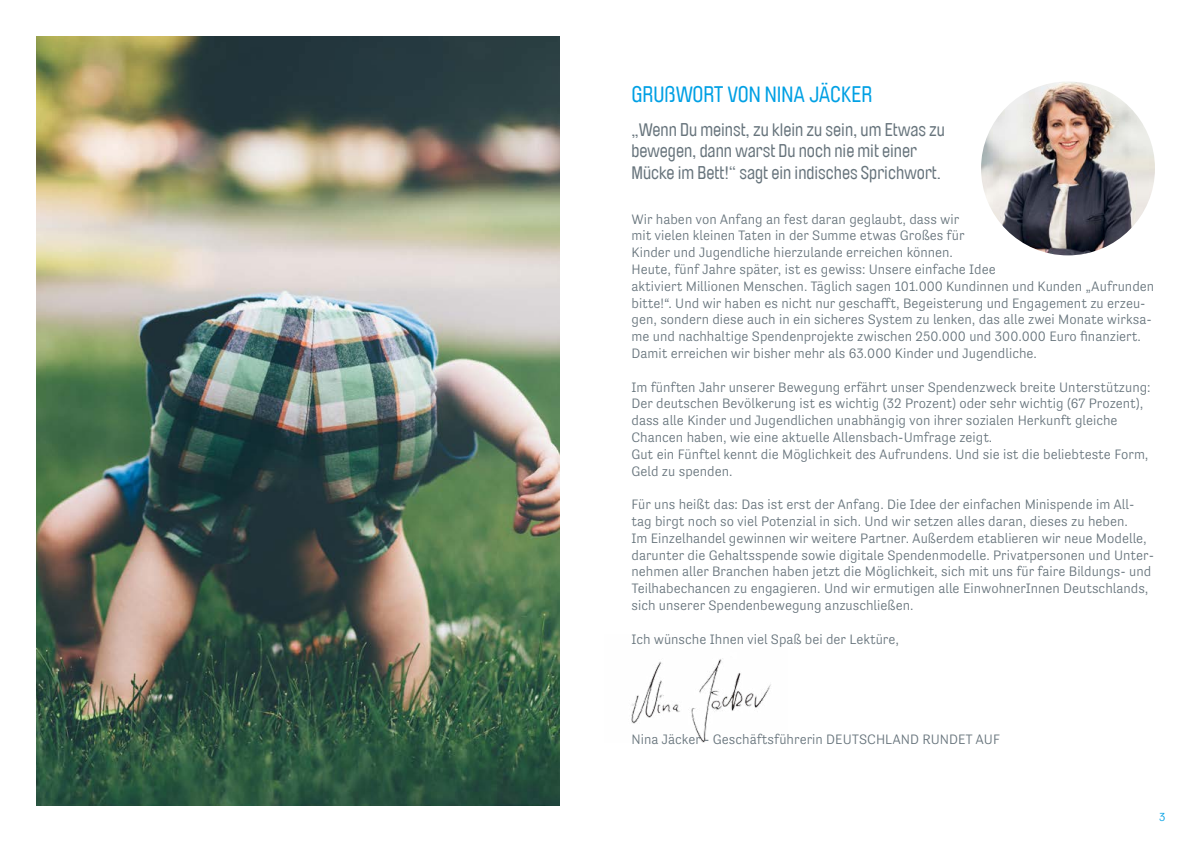
<style>
.page{position:relative;width:1191px;height:842px;background:#fff}
.page>*{position:absolute;margin:0;border:0;box-sizing:border-box;transform-origin:0 0}
.t1{font:22px "Brauer Neue";color:#00a0e4}
.t2{font:18px/21.6px "Brauer Neue";color:#67747c}
.t3{font:300 14px/16.8px "Tenso";color:#67747c}
.t4{font:300 12px "Tenso";color:#00a0e4}
</style>
<div class="page">
<img style="left:631px;top:658px;width:140px;height:84px">
<img style="left:981px;top:81px;width:174px;height:174px;border-radius:87px">
<img style="left:36px;top:36px;width:523px;height:770px">
<h1 class="t1" style="left:631px;top:82px;width:242px">GRUßWORT VON NINA JÄCKER</h1>
<p class="t2" style="left:631px;top:119px;width:315px">„Wenn Du meinst, zu klein zu sein, um Etwas zu bewegen, dann warst Du noch nie mit einer<br>Mücke im Bett!“ sagt ein indisches Sprichwort.</p>
<p class="t3" style="left:631px;top:210px;width:524px">Wir haben von Anfang an fest daran geglaubt, dass wir<br>mit vielen kleinen Taten in der Summe etwas Großes für<br>Kinder und Jugendliche hierzulande erreichen können.<br>Heute, fünf Jahre später, ist es gewiss: Unsere einfache Idee<br>aktiviert Millionen Menschen. Täglich sagen 101.000 Kundinnen und Kunden „Aufrunden bitte!“. Und wir haben es nicht nur geschafft, Begeisterung und Engagement zu erzeu&shy;gen, sondern diese auch in ein sicheres System zu lenken, das alle zwei Monate wirksa&shy;me und nachhaltige Spendenprojekte zwischen 250.000 und 300.000 Euro finanziert.<br>Damit erreichen wir bisher mehr als 63.000 Kinder und Jugendliche.</p>
<p class="t3" style="left:631px;top:378px;width:521px">Im fünften Jahr unserer Bewegung erfährt unser Spendenzweck breite Unterstützung:<br>Der deutschen Bevölkerung ist es wichtig (32 Prozent) oder sehr wichtig (67 Prozent), dass alle Kinder und Jugendlichen unabhängig von ihrer sozialen Herkunft gleiche Chancen haben, wie eine aktuelle Allensbach-Umfrage zeigt.<br>Gut ein Fünftel kennt die Möglichkeit des Aufrundens. Und sie ist die beliebteste Form, Geld zu spenden.</p>
<p class="t3" style="left:631px;top:496px;width:524px">Für uns heißt das: Das ist erst der Anfang. Die Idee der einfachen Minispende im All&shy;tag birgt noch so viel Potenzial in sich. Und wir setzen alles daran, dieses zu heben.<br>Im Einzelhandel gewinnen wir weitere Partner. Außerdem etablieren wir neue Modelle, darunter die Gehaltsspende sowie digitale Spendenmodelle. Privatpersonen und Unter&shy;nehmen aller Branchen haben jetzt die Möglichkeit, sich mit uns für faire Bildungs- und Teilhabechancen zu engagieren. Und wir ermutigen alle EinwohnerInnen Deutschlands, sich unserer Spendenbewegung anzuschließen.</p>
<p class="t3" style="left:631px;top:630px;width:269px">Ich wünsche Ihnen viel Spaß bei der Lektüre,</p>
<p class="t3" style="left:631px;top:731px;width:370px">Nina Jäcker - Geschäftsführerin DEUTSCHLAND RUNDET AUF</p>
<p class="t4" style="left:1159px;top:810px;width:8px">3</p>
</div>
